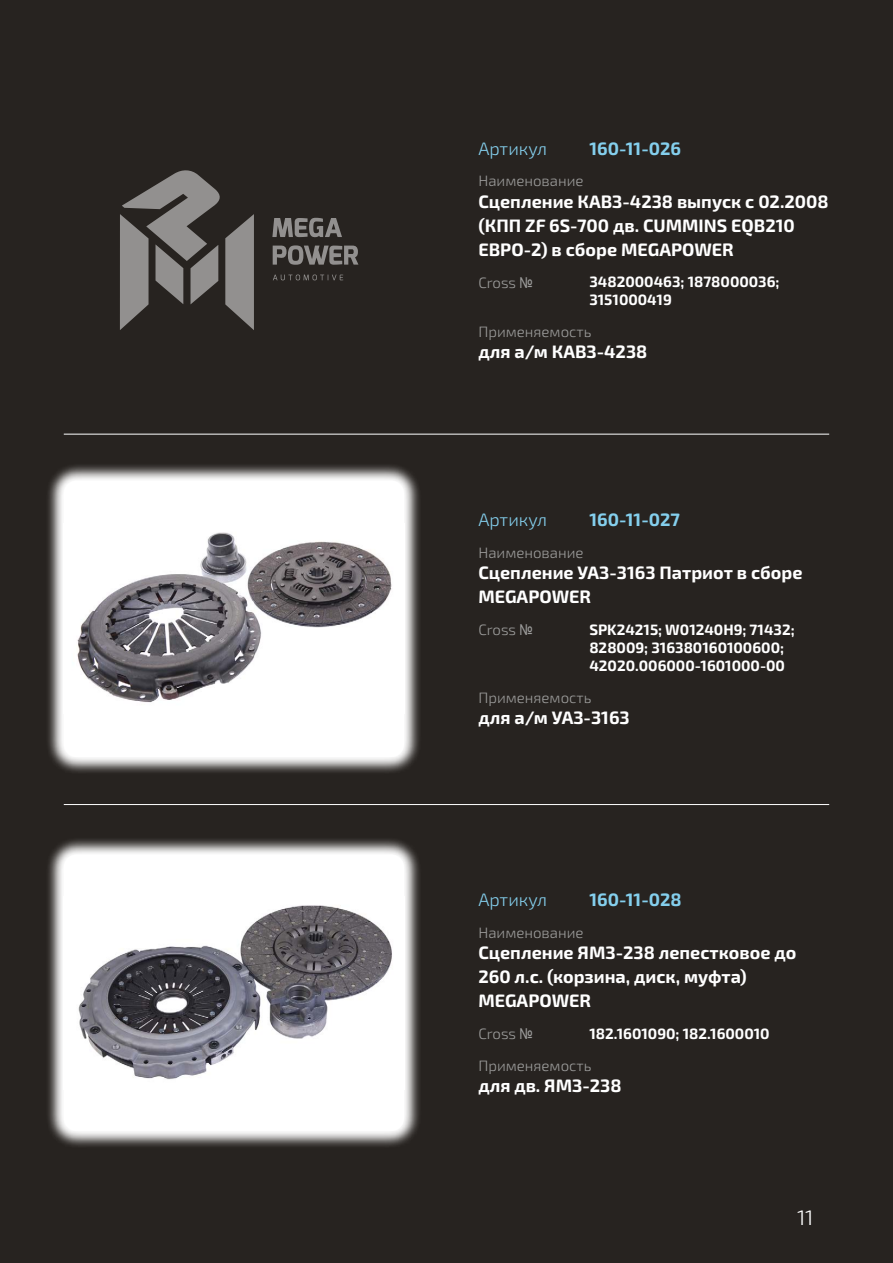
<style>
.page{position:relative;width:893px;height:1263px;background:#272320}
.page>*{position:absolute;margin:0;border:0;box-sizing:border-box;transform-origin:0 0}
.t1{font:300 21px "Exo 2.0";color:#fff}
.t2{font:700 18px/24px "Exo 2.0";color:#fff}
.t3{font:700 18px "Exo 2.0";color:#84cfed}
.t4{font:300 18px "Exo 2.0";color:#84cfed}
.t5{font:700 15px/18px "Exo 2.0";color:#fff}
.t6{font:300 15px "Exo 2.0";color:#9d9d9c}
.s1{font-family:"Arial Narrow";font-weight:400}
</style>
<div class="page">
<hr style="left:64px;top:434px;width:765px;height:1px;background:#fff">
<hr style="left:64px;top:804px;width:765px;height:1px;background:#fff">
<svg style="left:273px;top:275px;width:70px;height:5px"></svg>
<svg style="left:272px;top:218px;width:86px;height:47px"></svg>
<svg style="left:120px;top:170px;width:134px;height:160px"></svg>
<svg style="left:48px;top:465px;width:371px;height:308px;background:#959392"></svg>
<div style="left:64px;top:481px;width:340px;height:276px;background:#fff;border-radius:13px"></div>
<img style="left:77px;top:532px;width:315px;height:171px">
<svg style="left:48px;top:839px;width:371px;height:308px;background:#949290"></svg>
<div style="left:64px;top:854px;width:340px;height:277px;background:#fff;border-radius:13px"></div>
<img style="left:78px;top:905px;width:314px;height:175px">
<p class="t4" style="left:478px;top:138px;width:70px">Артикул</p>
<p class="t3" style="left:589px;top:137px;width:93px">160-11-026</p>
<p class="t6" style="left:478px;top:172px;width:107px">Наименование</p>
<p class="t2" style="left:478px;top:190px;width:352px">Сцепление КАВЗ-4238 выпуск с 02.2008 (КПП ZF 6S-700 дв. CUMMINS EQB210<br>ЕВРО-2) в сборе MEGAPOWER</p>
<p class="t6" style="left:478px;top:274px;width:56px">Cross <span class="s1">№</span></p>
<p class="t5" style="left:589px;top:273px;width:192px">3482000463; 1878000036;<br>3151000419</p>
<p class="t6" style="left:478px;top:323px;width:115px">Применяемость</p>
<p class="t2" style="left:478px;top:340px;width:170px">для а/м КАВЗ-4238</p>
<p class="t4" style="left:478px;top:510px;width:70px">Артикул</p>
<p class="t3" style="left:589px;top:509px;width:92px">160-11-027</p>
<p class="t6" style="left:478px;top:544px;width:107px">Наименование</p>
<p class="t2" style="left:478px;top:561px;width:326px">Сцепление УАЗ-3163 Патриот в сборе<br>MEGAPOWER</p>
<p class="t6" style="left:478px;top:621px;width:56px">Cross <span class="s1">№</span></p>
<p class="t5" style="left:589px;top:621px;width:207px">SPK24215; W01240H9; 71432;<br>828009; 316380160100600;<br>42020.006000-1601000-00</p>
<p class="t6" style="left:478px;top:689px;width:115px">Применяемость</p>
<p class="t2" style="left:478px;top:706px;width:153px">для а/м УАЗ-3163</p>
<p class="t4" style="left:478px;top:889px;width:70px">Артикул</p>
<p class="t3" style="left:589px;top:889px;width:94px">160-11-028</p>
<p class="t6" style="left:478px;top:924px;width:107px">Наименование</p>
<p class="t2" style="left:478px;top:941px;width:319px">Сцепление ЯМЗ-238 лепестковое до<br>260 л.с. (корзина, диск, муфта)<br>MEGAPOWER</p>
<p class="t6" style="left:478px;top:1025px;width:56px">Cross <span class="s1">№</span></p>
<p class="t5" style="left:589px;top:1025px;width:182px">182.1601090; 182.1600010</p>
<p class="t6" style="left:478px;top:1057px;width:115px">Применяемость</p>
<p class="t2" style="left:478px;top:1074px;width:145px">для дв. ЯМЗ-238</p>
<p class="t1" style="left:797px;top:1205px;width:18px">11</p>
</div>
